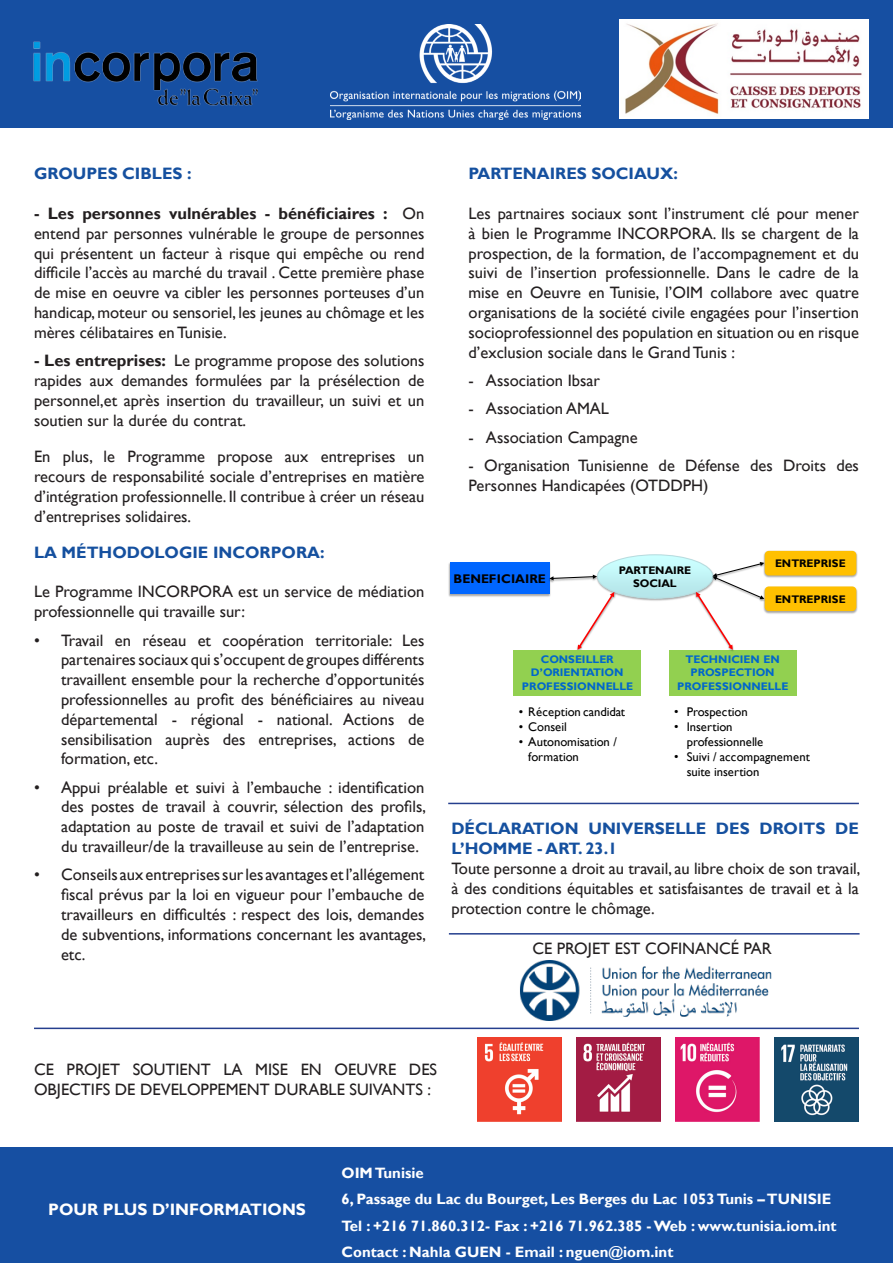
<style>
.page{position:relative;width:893px;height:1263px;background:#fff}
.page>*{position:absolute;margin:0;border:0;box-sizing:border-box;transform-origin:0 0}
.t1{font:16.5px/19.8px "Gill Sans";color:#231f20;text-align:justify}
.t2{font:700 16.5px/19.8px "Gill Sans";color:#15509f}
.t3{font:700 16.5px "Gill Sans";color:#fff}
.t4{font:700 15px "Gill Sans";color:#fff}
.t5{font:12.6px/15.1px "Gill Sans";color:#000}
.t6{font:700 12.6px "Gill Sans";color:#000}
.t7{font:700 10.95px/13.4px "Gill Sans";color:#06c;text-align:center}
.t8{font:700 10.95px/13px "Gill Sans";letter-spacing:-.01em;color:#000;text-align:center}
.s1{font-weight:700}
.s2{font-family:"Arial"}
</style>
<div class="page">
<div style="left:0;top:0;width:893px;height:128px;background:#164fa2"></div>
<div style="left:0;top:1147px;width:893px;height:116px;background:#164fa2"></div>
<img style="left:448px;top:563px;width:101px;height:34px">
<img style="left:448px;top:565px;width:2px;height:25px">
<div style="left:450px;top:562px;width:99px;height:32px;background:#06f"></div>
<img style="left:764px;top:550px;width:94px;height:28px">
<div style="left:765px;top:551px;width:91px;height:24px;background:#ffc000;border-radius:4px"></div>
<img style="left:764px;top:589px;width:94px;height:25px">
<div style="left:765px;top:586px;width:91px;height:25px;background:#ffc000;border-radius:4px"></div>
<div style="left:513px;top:650px;width:128px;height:45px;background:#92d050"></div>
<div style="left:669px;top:650px;width:127px;height:45px;background:#92d050"></div>
<img style="left:764px;top:557px;width:1px;height:13px">
<img style="left:764px;top:570px;width:7px;height:37px">
<svg style="left:549px;top:554px;width:215px;height:96px"></svg>
<img style="left:477px;top:1037px;width:84px;height:85px">
<img style="left:576px;top:1037px;width:84px;height:85px">
<img style="left:675px;top:1037px;width:85px;height:85px">
<img style="left:775px;top:1037px;width:84px;height:85px">
<hr style="left:34px;top:1027px;width:825px;height:2px;background:#253f8e">
<hr style="left:448px;top:803px;width:411px;height:1px;background:#253f8e">
<img style="left:520px;top:961px;width:252px;height:59px">
<hr style="left:449px;top:933px;width:411px;height:1px;background:#253f8e">
<img style="left:619px;top:19px;width:249px;height:100px">
<img style="left:330px;top:25px;width:250px;height:95px">
<img style="left:33px;top:41px;width:225px;height:65px">
<p class="t2" style="left:34px;top:164px;width:159px">GROUPES CIBLES :</p>
<p class="t1" style="left:34px;top:204px;width:392px"><span class="s1">- Les personnes vulnérables - bénéficiaires :</span> On entend par personnes vulnérable le groupe de personnes qui présentent un facteur à risque qui empêche ou rend difficile l’accès au marché du travail . Cette première phase de mise en oeuvre va cibler les personnes porteuses d’un handicap, moteur ou sensoriel, les jeunes au chômage et les mères célibataires en Tunisie.</p>
<p class="t1" style="left:34px;top:351px;width:392px"><span class="s1">- Les entreprises:</span> Le programme propose des solutions rapides aux demandes formulées par la présélection de personnel,et après insertion du travailleur, un suivi et un soutien sur la durée du contrat.</p>
<p class="t1" style="left:34px;top:447px;width:392px">En plus, le Programme propose aux entreprises un recours de responsabilité sociale d’entreprises en matière d’intégration professionnelle. Il contribue à créer un réseau d’entreprises solidaires.</p>
<p class="t2" style="left:34px;top:543px;width:292px">LA MÉTHODOLOGIE INCORPORA:</p>
<p class="t1" style="left:34px;top:582px;width:392px">Le Programme INCORPORA est un service de médiation professionnelle qui travaille sur:</p>
<p class="t1" style="left:61px;top:630px;width:365px;text-indent:-27px">• Travail en réseau et coopération territoriale: Les partenaires sociaux qui s’occupent de groupes différents travaillent ensemble pour la recherche d’opportunités professionnelles au profit des bénéficiaires au niveau départemental - régional - national. Actions de sensibilisation auprès des entreprises, actions de formation, etc.</p>
<p class="t1" style="left:61px;top:777px;width:367px;text-indent:-27px">• Appui préalable et suivi à l’embauche : identification des postes de travail à couvrir, sélection des profils, adaptation au poste de travail et suivi de l’adaptation du travailleur/de la travailleuse au sein de l’entreprise.</p>
<p class="t1" style="left:61px;top:865px;width:367px;text-indent:-27px">• Conseils aux entreprises sur les avantages et l’allégement fiscal prévus par la loi en vigueur pour l’embauche de travailleurs en difficultés : respect des lois, demandes de subventions, informations concernant les avantages, etc.</p>
<p class="t2" style="left:469px;top:164px;width:211px">PARTENAIRES SOCIAUX:</p>
<p class="t1" style="left:469px;top:204px;width:392px">Les partnaires sociaux sont l’instrument clé pour mener à bien le Programme INCORPORA. Ils se chargent de la prospection, de la formation, de l’accompagnement et du suivi de l’insertion professionnelle. Dans le cadre de la mise en Oeuvre en Tunisie, l’OIM collabore avec quatre organisations de la société civile engagées pour l’insertion socioprofessionnel des population en situation ou en risque d’exclusion sociale dans le Grand Tunis :</p>
<p class="t1" style="left:469px;top:371px;width:133px">- Association Ibsar</p>
<p class="t1" style="left:469px;top:399px;width:142px">- Association AMAL</p>
<p class="t1" style="left:469px;top:427px;width:171px">- Association Campagne</p>
<p class="t1" style="left:469px;top:456px;width:392px">- Organisation Tunisienne de Défense des Droits des<br>Personnes Handicapées (OTDDPH)</p>
<p class="t6" style="left:454px;top:571px;width:94px">BENEFICIAIRE</p>
<p class="t8" style="left:619px;top:564px;width:74px">PARTENAIRE<br>SOCIAL</p>
<p class="t8" style="left:775px;top:557px;width:72px">ENTREPRISE</p>
<p class="t8" style="left:775px;top:593px;width:72px">ENTREPRISE</p>
<p class="t7" style="left:522px;top:653px;width:113px">CONSEILLER<br>D’ORIENTATION<br>PROFESSIONNELLE</p>
<p class="t7" style="left:677px;top:653px;width:113px">TECHNICIEN EN<br>PROSPECTION<br>PROFESSIONNELLE</p>
<p class="t5" style="left:674px;top:704px;width:75px"><span class="s2">•</span> Prospection</p>
<p class="t5" style="left:687px;top:719px;width:78px;text-indent:-13px"><span class="s2">•</span> Insertion professionnelle</p>
<p class="t5" style="left:687px;top:749px;width:125px;text-indent:-13px"><span class="s2">•</span> Suivi / accompagnement suite insertion</p>
<p class="t5" style="left:519px;top:704px;width:108px">• Réception candidat</p>
<p class="t5" style="left:519px;top:719px;width:50px">• Conseil</p>
<p class="t5" style="left:528px;top:734px;width:90px;line-height:14.7px;text-indent:-9px">• Autonomisation / formation</p>
<p class="t2" style="left:451px;top:819px;width:409px">DÉCLARATION UNIVERSELLE DES DROITS DE<br>L’HOMME - ART. 23.1</p>
<p class="t1" style="left:451px;top:859px;width:411px">Toute personne a droit au travail, au libre choix de son travail, à des conditions équitables et satisfaisantes de travail et à la protection contre le chômage.</p>
<p class="t1" style="left:532px;top:938px;width:241px">CE PROJET EST COFINANCÉ PAR</p>
<p class="t1" style="left:34px;top:1060px;width:405px">CE PROJET SOUTIENT LA MISE EN OEUVRE DES<br>OBJECTIFS DE DEVELOPPEMENT DURABLE SUIVANTS :</p>
<p class="t3" style="left:48px;top:1199px;width:259px">POUR PLUS D’INFORMATIONS</p>
<p class="t4" style="left:342px;top:1164px;width:84px">OIM Tunisie</p>
<p class="t4" style="left:342px;top:1190px;width:491px">6, Passage du Lac du Bourget, Les Berges du Lac 1053 Tunis – TUNISIE</p>
<p class="t4" style="left:342px;top:1217px;width:497px">Tel : +216 71.860.312- Fax : +216 71.962.385 - Web : www.tunisia.iom.int</p>
<p class="t4" style="left:342px;top:1243px;width:333px">Contact : Nahla GUEN - Email : nguen@iom.int</p>
</div>
